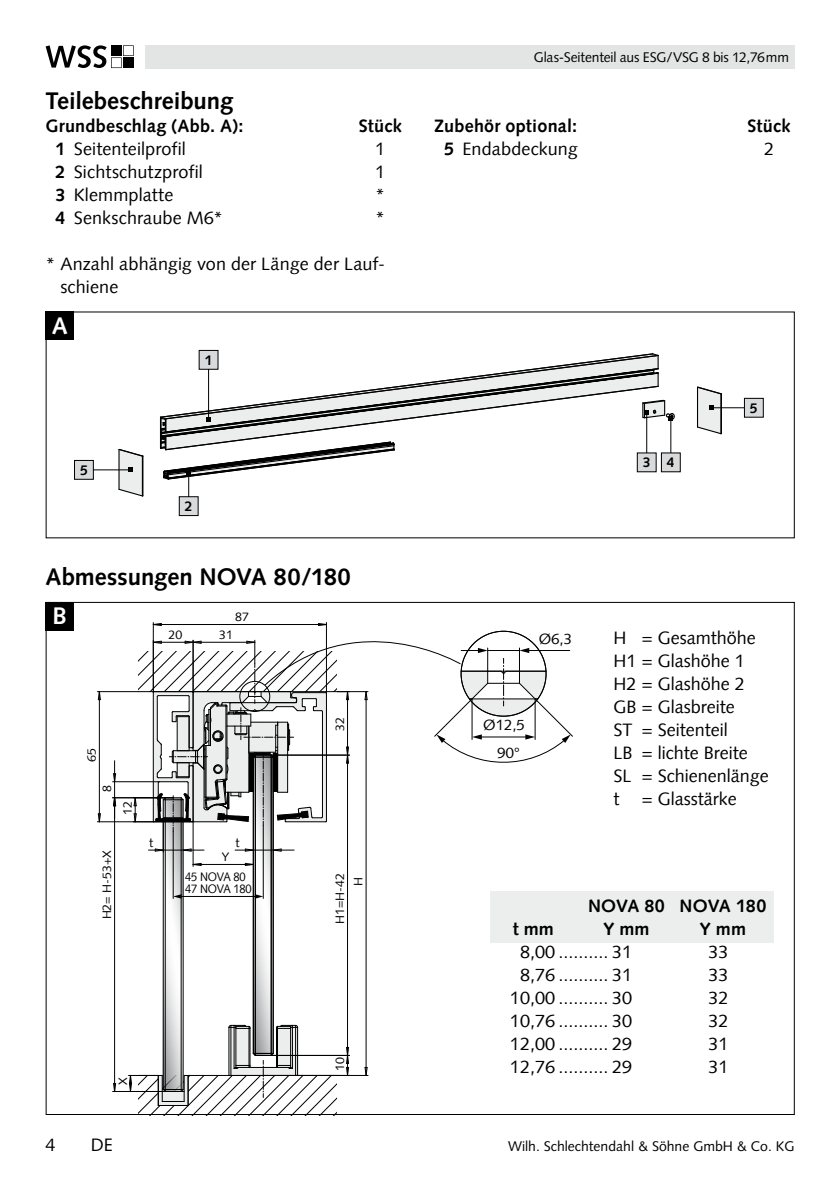
<style>
.page{position:relative;width:840px;height:1191px;background:#fff}
.page>*{position:absolute;margin:0;border:0;box-sizing:border-box;transform-origin:0 0}
.t1{font:700 24px "Syntax";letter-spacing:-.005em;color:#000}
.t2{font:700 24px "Syntax";color:#fff}
.t3{font:18px/23px "Syntax Com";color:#000}
.t4{font:700 18px "Syntax Com";letter-spacing:.01em;color:#000}
.t5{font:700 18px "Syntax Com";letter-spacing:-.015em;color:#000}
.t6{font:18px "Syntax";color:#000}
.t7{font:15px "Syntax Com";color:#000}
.t8{font:14px "Syntax";color:#000}
.t9{font:700 14px "Syntax";color:#000}
.t10{font:12.4px "Syntax Com";letter-spacing:-.01em;color:#000}
.t11{font:12.4px/12.4px "Syntax Com";letter-spacing:-.01em;color:#000;scale:.89 1}
.s1{font-weight:700}
</style>
<div class="page">
<svg style="left:46px;top:45px;width:88px;height:23px"></svg>
<div style="left:145px;top:45px;width:649px;height:23px;background:#e3e4e4"></div>
<div style="left:46px;top:311px;width:28px;height:29px;background:#000"></div>
<hr style="left:710px;top:407px;width:37px;height:1px;background:#000">
<svg style="left:697px;top:386px;width:24px;height:49px"></svg>
<hr style="left:78px;top:469px;width:52px;height:1px;background:#000">
<svg style="left:118px;top:448px;width:26px;height:48px"></svg>
<hr style="left:188px;top:474px;width:1px;height:37px;background:#000">
<svg style="left:159px;top:353px;width:515px;height:127px"></svg>
<div style="left:744px;top:398px;width:18px;height:19px;background:#d9dadb"></div>
<div style="left:743px;top:398px;width:20px;height:20px;border:1px solid #000"></div>
<div style="left:74px;top:460px;width:19px;height:19px;background:#d9dadb"></div>
<div style="left:74px;top:460px;width:20px;height:20px;border:1px solid #000"></div>
<div style="left:637px;top:453px;width:18px;height:19px;background:#d9dadb"></div>
<div style="left:636px;top:452px;width:20px;height:20px;border:1px solid #000"></div>
<div style="left:661px;top:453px;width:19px;height:19px;background:#d9dadb"></div>
<div style="left:199px;top:350px;width:19px;height:19px;background:#d9dadb"></div>
<div style="left:198px;top:350px;width:20px;height:20px;border:1px solid #000"></div>
<div style="left:179px;top:497px;width:19px;height:18px;background:#d9dadb"></div>
<div style="left:179px;top:496px;width:19px;height:20px;border:1px solid #000"></div>
<hr style="left:112px;top:1091px;width:53px;height:1px;background:#000">
<hr style="left:114px;top:797px;width:1px;height:294px;background:#000">
<hr style="left:112px;top:781px;width:47px;height:1px;background:#000">
<hr style="left:112px;top:797px;width:53px;height:1px;background:#000">
<hr style="left:114px;top:760px;width:1px;height:58px;background:#000">
<hr style="left:97px;top:691px;width:41px;height:1px;background:#000">
<hr style="left:97px;top:821px;width:96px;height:1px;background:#000">
<hr style="left:99px;top:691px;width:1px;height:130px;background:#000">
<svg style="left:97px;top:691px;width:4px;height:9px"></svg>
<svg style="left:97px;top:813px;width:4px;height:9px"></svg>
<svg style="left:113px;top:1082px;width:3px;height:9px"></svg>
<svg style="left:113px;top:773px;width:3px;height:9px"></svg>
<svg style="left:113px;top:797px;width:3px;height:9px"></svg>
<div style="left:46px;top:602px;width:28px;height:28px;background:#000"></div>
<div style="left:489px;top:891px;width:284px;height:52px;background:#eceded"></div>
<svg style="left:128px;top:602px;width:445px;height:513px"></svg>
<h1 class="t1" style="left:45px;top:87px;width:189px">Teilebeschreibung</h1>
<p class="t4" style="left:45px;top:115px;width:199px">Grundbeschlag (Abb. A):</p>
<p class="t4" style="left:358px;top:115px;width:44px">Stück</p>
<p class="t3" style="left:55px;top:137px;width:132px"><span class="s1">1</span> Seitenteilprofil</p>
<p class="t3" style="left:375px;top:137px;width:12px">1</p>
<p class="t3" style="left:55px;top:160px;width:149px"><span class="s1">2</span> Sichtschutzprofil</p>
<p class="t3" style="left:375px;top:160px;width:12px">1</p>
<p class="t3" style="left:55px;top:183px;width:119px"><span class="s1">3</span> Klemmplatte</p>
<p class="t3" style="left:375px;top:183px;width:12px">*</p>
<p class="t3" style="left:55px;top:206px;width:169px"><span class="s1">4</span> Senkschraube M6*</p>
<p class="t3" style="left:375px;top:206px;width:12px">*</p>
<p class="t3" style="left:60px;top:252px;width:326px;text-indent:-15px">* Anzahl abhängig von der Länge der Lauf&shy;schiene</p>
<h1 class="t2" style="left:52px;top:312px;width:18px">A</h1>
<p class="t9" style="left:80px;top:462px;width:9px">5</p>
<p class="t9" style="left:204px;top:352px;width:9px">1</p>
<p class="t9" style="left:185px;top:498px;width:9px">2</p>
<h1 class="t1" style="left:46px;top:563px;width:306px">Abmessungen NOVA 80/180</h1>
<p class="t10" style="left:219px;top:627px;width:15px">31</p>
<h1 class="t2" style="left:52px;top:602px;width:16px">B</h1>
<p class="t10" style="left:235px;top:609px;width:15px">87</p>
<p class="t10" style="left:168px;top:627px;width:15px">20</p>
<p class="t10" style="left:84px;top:761px;width:15px;rotate:-90deg">65</p>
<p class="t10" style="left:99px;top:791px;width:8px;rotate:-90deg">8</p>
<p class="t10" style="left:120px;top:815px;width:15px;rotate:-90deg">12</p>
<p class="t10" style="left:99px;top:919px;width:71px;rotate:-90deg">H2= H-53+X</p>
<p class="t10" style="left:149px;top:835px;width:6px">t</p>
<p class="t10" style="left:235px;top:835px;width:6px">t</p>
<p class="t10" style="left:222px;top:849px;width:9px">Y</p>
<p class="t11" style="left:185px;top:870px;width:76px">45 NOVA 80<br>47 NOVA 180</p>
<p class="t10" style="left:115px;top:1085px;width:9px;rotate:-90deg">X</p>
<p class="t6" style="left:45px;top:1134px;width:12px">4</p>
<p class="t6" style="left:91px;top:1134px;width:23px">DE</p>
<p class="t10" style="left:332px;top:731px;width:15px;rotate:-90deg">32</p>
<p class="t10" style="left:332px;top:923px;width:52px;rotate:-90deg">H1=H-42</p>
<p class="t10" style="left:351px;top:885px;width:10px;rotate:-90deg">H</p>
<p class="t10" style="left:332px;top:1071px;width:15px;rotate:-90deg">10</p>
<p class="t8" style="left:533px;top:49px;width:256px">Glas-Seitenteil aus ESG/VSG 8 bis 12,76mm</p>
<p class="t4" style="left:434px;top:115px;width:144px">Zubehör optional:</p>
<p class="t4" style="left:747px;top:115px;width:44px">Stück</p>
<p class="t3" style="left:444px;top:137px;width:135px"><span class="s1">5</span> Endabdeckung</p>
<p class="t3" style="left:763px;top:137px;width:12px">2</p>
<p class="t9" style="left:642px;top:454px;width:33px">3 4</p>
<p class="t9" style="left:749px;top:400px;width:9px">5</p>
<p class="t7" style="left:538px;top:630px;width:35px">Ø6,3</p>
<p class="t7" style="left:483px;top:716px;width:43px">Ø12,5</p>
<p class="t3" style="left:613px;top:626px;width:157px">H = Gesamthöhe<br>H1 = Glashöhe 1<br>H2 = Glashöhe 2<br>GB = Glasbreite<br>ST = Seitenteil<br>LB = lichte Breite<br>SL = Schienenlänge t = Glasstärke</p>
<p class="t5" style="left:587px;top:895px;width:180px">NOVA 80 NOVA 180</p>
<p class="t4" style="left:512px;top:918px;width:43px">t mm</p>
<p class="t4" style="left:603px;top:918px;width:48px">Y mm</p>
<p class="t4" style="left:699px;top:918px;width:48px">Y mm</p>
<p class="t3" style="left:519px;top:940px;width:114px">8,00 .......... 31</p>
<p class="t3" style="left:708px;top:940px;width:22px">33</p>
<p class="t3" style="left:519px;top:963px;width:114px">8,76 .......... 31</p>
<p class="t3" style="left:708px;top:963px;width:22px">33</p>
<p class="t3" style="left:509px;top:986px;width:124px">10,00 .......... 30</p>
<p class="t3" style="left:708px;top:986px;width:22px">32</p>
<p class="t3" style="left:509px;top:1009px;width:124px">10,76 .......... 30</p>
<p class="t3" style="left:708px;top:1009px;width:22px">32</p>
<p class="t3" style="left:509px;top:1032px;width:124px">12,00 .......... 29</p>
<p class="t3" style="left:708px;top:1032px;width:22px">31</p>
<p class="t3" style="left:509px;top:1055px;width:124px">12,76 .......... 29</p>
<p class="t3" style="left:708px;top:1055px;width:22px">31</p>
<p class="t8" style="left:508px;top:1138px;width:288px">Wilh. Schlechtendahl &amp; Söhne GmbH &amp; Co. KG</p>
</div>
